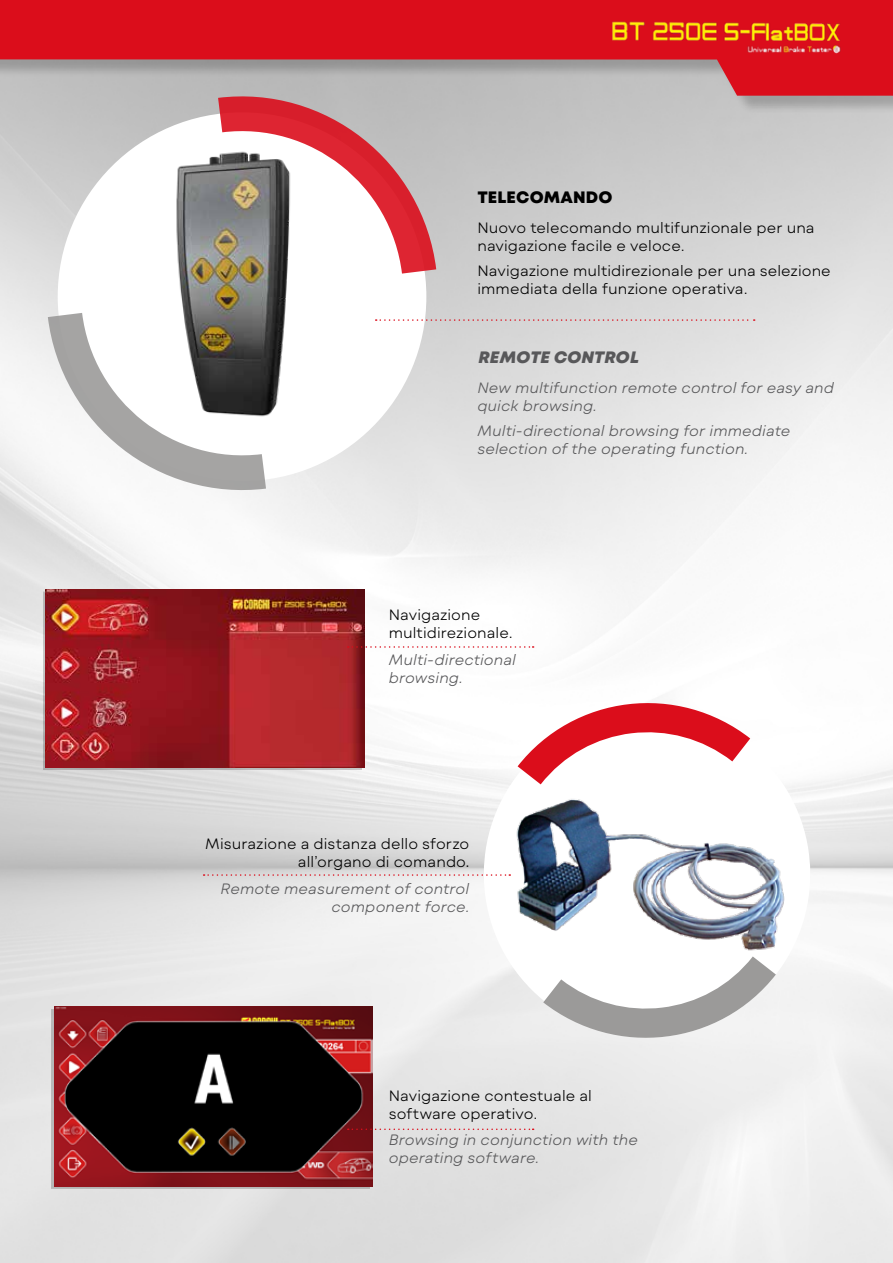
<style>
.page{position:relative;width:893px;height:1263px;background:#fff}
.page>*{position:absolute;margin:0;border:0;box-sizing:border-box;transform-origin:0 0}
.t1{font:italic 800 16.5px "Mont Blanc";color:#58585a}
.t2{font:800 16.5px "Mont Blanc";letter-spacing:.005em;color:#000}
.t3{font:300 15px/18px "Mont Blanc";letter-spacing:.005em;color:#000}
.t4{font:italic 300 15px/18px "Mont Blanc";letter-spacing:.005em;color:#58585a}
.s1{font-family:"Ubuntu"}
</style>
<div class="page">
<img style="left:0;top:114px;width:893px;height:1149px">
<div style="left:0;top:0;width:893px;height:114px;background:#000;opacity:.2"></div>
<svg style="left:0;top:0;width:893px;height:96px;background:#cd414b"></svg>
<img style="left:609px;top:18px;width:237px;height:35px">
<div style="left:43px;top:592px;width:319px;height:178px;background:#000;opacity:.2"></div>
<img style="left:45px;top:589px;width:319px;height:178px">
<div style="left:51px;top:1009px;width:319px;height:180px;background:#000;opacity:.2"></div>
<img style="left:54px;top:1007px;width:319px;height:179px">
<div style="left:58px;top:112px;width:368px;height:369px;background:#fff;border-radius:50%"></div>
<img style="left:64px;top:133px;width:342px;height:303px">
<svg style="left:218px;top:85px;width:218px;height:189px"></svg>
<svg style="left:48px;top:313px;width:218px;height:189px"></svg>
<svg style="left:468px;top:695px;width:358px;height:358px"></svg>
<svg style="left:518px;top:682px;width:232px;height:102px"></svg>
<svg style="left:543px;top:956px;width:233px;height:103px"></svg>
<img style="left:510px;top:789px;width:278px;height:167px">
<svg style="left:376px;top:319px;width:379px;height:2px"></svg>
<svg style="left:204px;top:874px;width:306px;height:2px"></svg>
<svg style="left:348px;top:1128px;width:186px;height:2px"></svg>
<svg style="left:348px;top:646px;width:186px;height:2px"></svg>
<p class="t2" style="left:477px;top:187px;width:137px">TELECOMANDO</p>
<p class="t3" style="left:477px;top:219px;width:339px">Nuovo telecomando multifunzionale per una navigazione facile e veloce.</p>
<p class="t3" style="left:477px;top:262px;width:355px">Navigazione multidirezionale per una selezione immediata della funzione operativa.</p>
<p class="t1" style="left:478px;top:347px;width:162px">REMOTE CONTROL</p>
<p class="t4" style="left:477px;top:379px;width:358px">New multifunction remote control for easy and quick browsing.</p>
<p class="t4" style="left:477px;top:421px;width:315px">Multi-directional browsing for immediate selection of the operating function.</p>
<p class="t3" style="left:389px;top:606px;width:125px">Navigazione multidirezionale.</p>
<p class="t4" style="left:389px;top:651px;width:129px">Multi-directional browsing.</p>
<p class="t3" style="left:205px;top:835px;width:266px;text-align:right">Misurazione a distanza dello sforzo all’organo di comando<span class="s1">.</span></p>
<p class="t4" style="left:221px;top:879px;width:250px;text-align:right">Remote measurement of control component force.</p>
<p class="t3" style="left:389px;top:1087px;width:205px">Navigazione contestuale al software operativo.</p>
<p class="t4" style="left:389px;top:1131px;width:251px">Browsing in conjunction with the operating software.</p>
</div>
